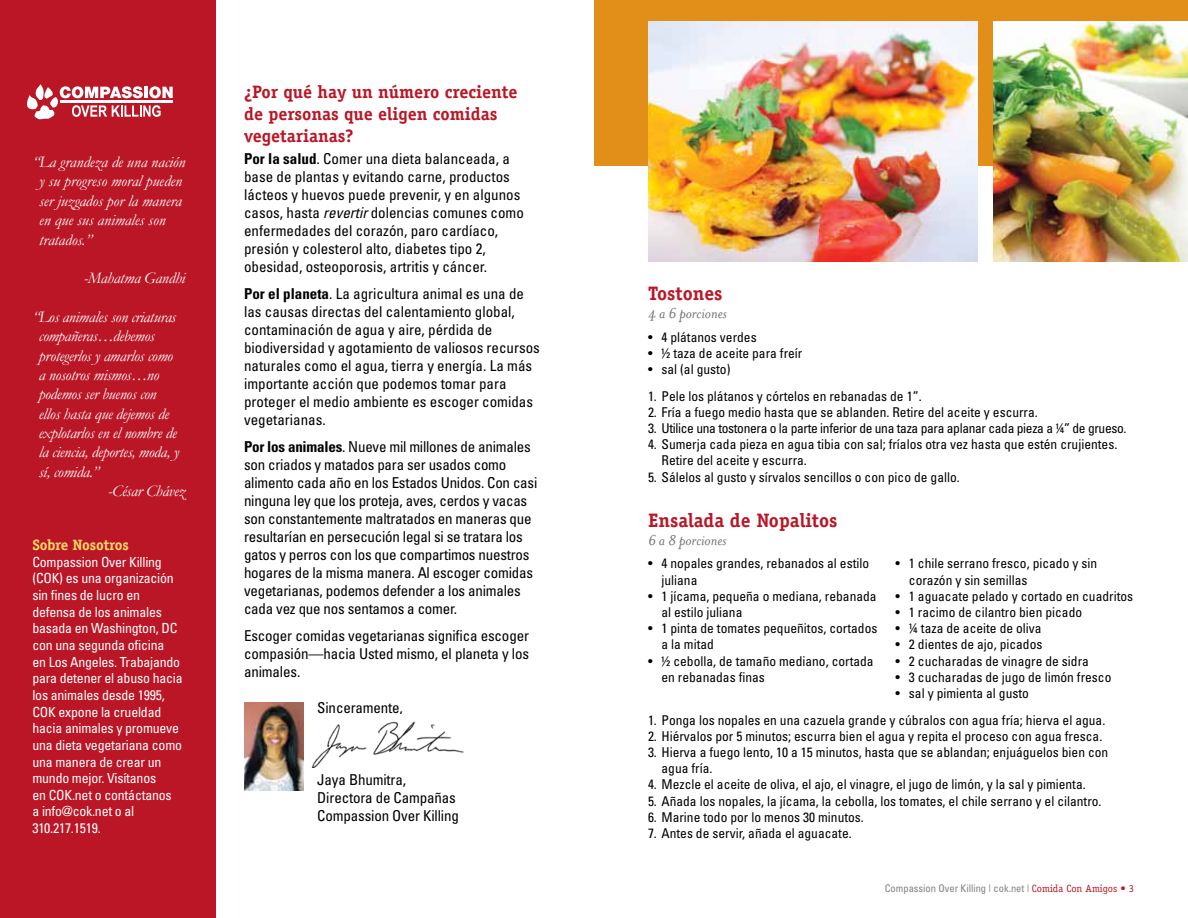
<style>
.page{position:relative;width:1188px;height:918px;background:#fff}
.page>*{position:absolute;margin:0;border:0;box-sizing:border-box;transform-origin:0 0}
.t1{font:700 19.5px "Officina Serif";color:#bb1626}
.t2{font:700 18px/21.6px "Officina Serif";color:#bb1626}
.t3{font:italic 16.5px "Mrs Eaves";color:#6d6e71}
.t4{font:italic 16.2px/19.4px "Garamond";letter-spacing:-.015em;color:#fff}
.t5{font:condensed 15px/18px "Univers";color:#000}
.t6{font:700 15px "Officina Serif";letter-spacing:-.02em;color:#ffd869}
.t7{font:condensed 13.8px/16.6px "Univers";letter-spacing:-.015em;color:#fff}
.t8{font:condensed 13.5px/16.2px "Univers";color:#000}
.t9{font:condensed 13.5px "Univers";letter-spacing:-.025em;color:#000}
.t10{font:condensed 10.5px "Univers";color:#808285}
.s1{font-weight:700}
.s2{font-style:italic}
.s3{font-family:"Officina Serif";font-stretch:normal;color:#bb1626}
</style>
<div class="page">
<div style="left:594px;top:0;width:594px;height:165px;background:#e18f19"></div>
<div style="left:0;top:0;width:216px;height:918px;background:#bb1626"></div>
<svg style="left:27px;top:84px;width:146px;height:35px"></svg>
<img style="left:311px;top:721px;width:153px;height:47px">
<img style="left:244px;top:702px;width:60px;height:89px">
<img style="left:648px;top:22px;width:329px;height:240px">
<img style="left:993px;top:22px;width:195px;height:240px">
<p class="t4" style="left:39px;top:152px;width:148px;text-indent:-7px">“La grandeza de una nación y su progreso moral pueden ser juzgados por la manera en que sus animales son tratados.”</p>
<p class="t4" style="left:84px;top:268px;width:103px">-Mahatma Gandhi</p>
<p class="t4" style="left:32px;top:307px;width:145px">“Los animales son criaturas</p>
<p class="t4" style="left:39px;top:326px;width:117px">compañeras…debemos</p>
<p class="t4" style="left:39px;top:346px;width:135px">protegerlos y amarlos como</p>
<p class="t4" style="left:39px;top:365px;width:122px">a nosotros mismos…no</p>
<p class="t4" style="left:39px;top:384px;width:119px">podemos ser buenos con</p>
<p class="t4" style="left:39px;top:404px;width:132px">ellos hasta que dejemos de</p>
<p class="t4" style="left:39px;top:423px;width:139px">explotarlos en el nombre de</p>
<p class="t4" style="left:39px;top:442px;width:142px">la ciencia, deportes, moda, y</p>
<p class="t4" style="left:39px;top:462px;width:62px">sí, comida.”</p>
<p class="t4" style="left:108px;top:481px;width:79px">-César Chávez</p>
<p class="t6" style="left:32px;top:536px;width:98px">Sobre Nosotros</p>
<p class="t7" style="left:32px;top:553px;width:152px">Compassion Over Killing (COK) es una organización sin fines de lucro en defensa de los animales basada en Washington, DC con una segunda oficina<br>en Los Angeles. Trabajando para detener el abuso hacia los animales desde 1995,<br>COK expone la crueldad hacia animales y promueve una dieta vegetariana como una manera de crear un mundo mejor. Visítanos<br>en COK.net o contáctanos<br>a info@cok.net o al<br>310.217.1519.</p>
<h2 class="t2" style="left:244px;top:81px;width:275px">¿Por qué hay un número creciente de personas que eligen comidas vegetarianas?</h2>
<p class="t5" style="left:244px;top:149px;width:281px"><span class="s1">Por la salud</span>. Comer una dieta balanceada, a base de plantas y evitando carne, productos lácteos y huevos puede prevenir, y en algunos casos, hasta <span class="s2">revertir</span> dolencias comunes como enfermedades del corazón, paro cardíaco, presión y colesterol alto, diabetes tipo 2, obesidad, osteoporosis, artritis y cáncer.</p>
<p class="t5" style="left:244px;top:284px;width:297px"><span class="s1">Por el planeta</span>. La agricultura animal es una de las causas directas del calentamiento global, contaminación de agua y aire, pérdida de biodiversidad y agotamiento de valiosos recursos naturales como el agua, tierra y energía. La más importante acción que podemos tomar para proteger el medio ambiente es escoger comidas vegetarianas.</p>
<p class="t5" style="left:244px;top:437px;width:295px"><span class="s1">Por los animales</span>. Nueve mil millones de animales son criados y matados para ser usados como alimento cada año en los Estados Unidos. Con casi ninguna ley que los proteja, aves, cerdos y vacas son constantemente maltratados en maneras que resultarían en persecución legal si se tratara los gatos y perros con los que compartimos nuestros hogares de la misma manera. Al escoger comidas vegetarianas, podemos defender a los animales cada vez que nos sentamos a comer.</p>
<p class="t5" style="left:244px;top:626px;width:286px;text-align:justify">Escoger comidas vegetarianas significa escoger compasión—hacia Usted mismo, el planeta y los animales.</p>
<p class="t5" style="left:317px;top:698px;width:87px">Sinceramente,</p>
<p class="t5" style="left:317px;top:770px;width:143px">Jaya Bhumitra,<br>Directora de Campañas<br>Compassion Over Killing</p>
<h1 class="t1" style="left:648px;top:281px;width:76px">Tostones</h1>
<p class="t3" style="left:648px;top:304px;width:80px">4 a 6 porciones</p>
<p class="t8" style="left:648px;top:328px;width:110px">• 4 plátanos verdes</p>
<p class="t8" style="left:648px;top:345px;width:156px">• ½ taza de aceite para freír</p>
<p class="t8" style="left:648px;top:361px;width:84px">• sal (al gusto)</p>
<p class="t8" style="left:648px;top:387px;width:275px">1. Pele los plátanos y córtelos en rebanadas de 1”.</p>
<p class="t8" style="left:648px;top:404px;width:391px">2. Fría a fuego medio hasta que se ablanden. Retire del aceite y escurra.</p>
<p class="t9" style="left:648px;top:420px;width:480px">3. Utilice una tostonera o la parte inferior de una taza para aplanar cada pieza a ¼” de grueso.</p>
<p class="t8" style="left:662px;top:436px;width:457px;text-indent:-14px">4. Sumerja cada pieza en agua tibia con sal; fríalos otra vez hasta que estén crujientes.<br>Retire del aceite y escurra.</p>
<p class="t8" style="left:648px;top:468px;width:313px">5. Sálelos al gusto y sírvalos sencillos o con pico de gallo.</p>
<h1 class="t1" style="left:648px;top:508px;width:191px">Ensalada de Nopalitos</h1>
<p class="t3" style="left:648px;top:531px;width:80px">6 a 8 porciones</p>
<p class="t8" style="left:662px;top:555px;width:209px;text-indent:-14px">• 4 nopales grandes, rebanados al estilo juliana</p>
<p class="t8" style="left:662px;top:588px;width:217px;text-indent:-14px">• 1 jícama, pequeña o mediana, rebanada al estilo juliana</p>
<p class="t8" style="left:662px;top:620px;width:217px;text-indent:-14px">• 1 pinta de tomates pequeñitos, cortados a la mitad</p>
<p class="t8" style="left:662px;top:652px;width:214px;text-indent:-14px">• ½ cebolla, de tamaño mediano, cortada en rebanadas finas</p>
<p class="t8" style="left:909px;top:555px;width:190px;text-indent:-14px">• 1 chile serrano fresco, picado y sin corazón y sin semillas</p>
<p class="t8" style="left:895px;top:588px;width:239px">• 1 aguacate pelado y cortado en cuadritos</p>
<p class="t8" style="left:895px;top:604px;width:188px">• 1 racimo de cilantro bien picado</p>
<p class="t8" style="left:895px;top:620px;width:148px">• ¼ taza de aceite de oliva</p>
<p class="t8" style="left:895px;top:636px;width:148px">• 2 dientes de ajo, picados</p>
<p class="t8" style="left:895px;top:652px;width:195px">• 2 cucharadas de vinagre de sidra</p>
<p class="t8" style="left:895px;top:669px;width:217px">• 3 cucharadas de jugo de limón fresco</p>
<p class="t8" style="left:895px;top:685px;width:135px">• sal y pimienta al gusto</p>
<p class="t8" style="left:648px;top:711px;width:459px">1. Ponga los nopales en una cazuela grande y cúbralos con agua fría; hierva el agua.</p>
<p class="t8" style="left:648px;top:728px;width:456px">2. Hiérvalos por 5 minutos; escurra bien el agua y repita el proceso con agua fresca.</p>
<p class="t8" style="left:662px;top:744px;width:448px;text-indent:-14px">3. Hierva a fuego lento, 10 a 15 minutos, hasta que se ablandan; enjuáguelos bien con agua fría.</p>
<p class="t8" style="left:648px;top:776px;width:439px">4. Mezcle el aceite de oliva, el ajo, el vinagre, el jugo de limón, y la sal y pimienta.</p>
<p class="t8" style="left:648px;top:792px;width:455px">5. Añada los nopales, la jícama, la cebolla, los tomates, el chile serrano y el cilantro.</p>
<p class="t8" style="left:648px;top:809px;width:217px">6. Marine todo por lo menos 30 minutos.</p>
<p class="t8" style="left:648px;top:825px;width:205px">7. Antes de servir, añada el aguacate.</p>
<p class="t10" style="left:885px;top:882px;width:251px">Compassion Over Killing | cok.net | <span class="s3">Comida Con Amigos • 3</span></p>
</div>
